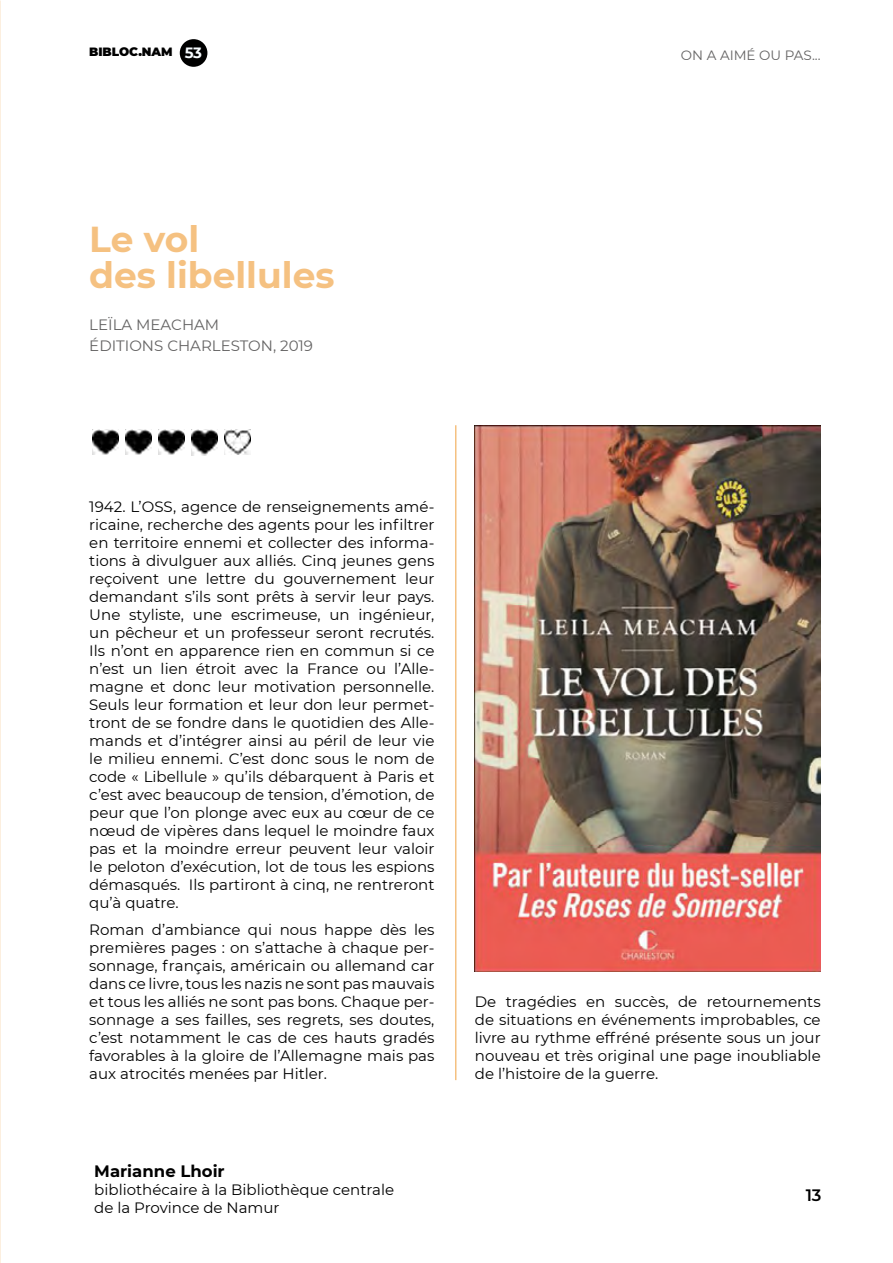
<style>
.page{position:relative;width:893px;height:1263px;background:#fff}
.page>*{position:absolute;margin:0;border:0;box-sizing:border-box;transform-origin:0 0}
.t1{font:700 36px/36px "Montserrat";color:#f5c181}
.t2{font:700 16.5px "Montserrat";color:#000}
.t3{font:600 16.5px "Montserrat";color:#000}
.t4{font:15px/18px "Montserrat";color:#000;text-align:justify}
.t5{font:15px/21px "Montserrat";color:#646363}
.t6{font:13.5px "Montserrat";color:#646363}
.t7{font:900 12px "Montserrat";color:#000}
.s1{font-weight:700;font-size:14.85px;color:#f7fcff}
</style>
<div class="page">
<div style="left:180px;top:39px;width:27px;height:28px;background:#000;border-radius:50%"></div>
<img style="left:224px;top:430px;width:26px;height:25px">
<img style="left:126px;top:430px;width:26px;height:25px">
<img style="left:93px;top:430px;width:26px;height:25px">
<img style="left:159px;top:430px;width:25px;height:25px">
<img style="left:475px;top:425px;width:346px;height:547px">
<img style="left:191px;top:429px;width:26px;height:26px">
<hr style="left:455px;top:425px;width:1px;height:655px;background:#f5c181">
<p class="t7" style="left:89px;top:42px;width:114px">BIBLOC.NAM <span class="s1">53</span></p>
<p class="t6" style="left:681px;top:46px;width:141px">On a aim é ou pas...</p>
<h1 class="t1" style="left:89px;top:219px;width:247px">Le vol<br>des libellules</h1>
<p class="t5" style="left:89px;top:313px;width:131px">LEÏLA MEACHAM<br>ÉDI</p>
<p class="t5" style="left:116px;top:334px;width:74px">TIONS CHAR</p>
<p class="t5" style="left:212px;top:334px;width:103px">LESTON, 2019</p>
<p class="t4" style="left:89px;top:497px;width:64px">1942. L’OSS</p>
<p class="t4" style="left:89px;top:497px;width:347px;text-indent:84px">, agence de renseignements amé&shy;ricaine, recherche des agents pour les infiltrer en territoire ennemi et collecter des informa&shy;tions à divulguer aux alliés. Cinq jeunes gens reçoivent une lettre du gouvernement leur demandant s’ils sont prêts à servir leur pays.<br>U ne styliste, une escrimeuse, un ingénieur, un pêcheur et un professeur seront recrutés.<br>I ls n’ont en apparence rien en commun si ce n’est un lien étroit avec la France ou l’Alle&shy;magne et donc leur motivation personnelle.<br>Seuls leur formation et leur don leur permet&shy;tront de se fondre dans le quotidien des Alle&shy;mands et d’intégrer ainsi au péril de leur vie le milieu ennemi. C’est donc sous le nom de code « Libellule » qu’ils débarquent à Paris et c’est avec beaucoup de tension, d’émotion, de peur que l’on plonge avec eux au cœur de ce nœud de vipères dans lequel le moindre faux pas et la moindre erreur peuvent leur valoir le peloton d’exécution, lot de tous les espions démasqués. I ls partiront à cinq, ne rentreront qu’à quatre.</p>
<p class="t4" style="left:89px;top:920px;width:347px">Roman d’ambiance qui nous happe dès les premières pages : on s’attache à chaque per&shy;sonnage, français, américain ou allemand car dans ce livre, tous les nazis ne sont pas mauvais et tous les alliés ne sont pas bons. Chaque per&shy;sonnage a ses failles, ses regrets, ses doutes, c’est notamment le cas de ces hauts gradés favorables à la gloire de l’Allemagne mais pas aux atrocités menées par H itler.</p>
<p class="t2" style="left:94px;top:1159px;width:132px">Marianne Lhoir</p>
<p class="t4" style="left:94px;top:1180px;width:301px">bibliothécaire à la Bibliothèque centrale de la Province de Namur</p>
<p class="t4" style="left:475px;top:992px;width:347px">De tragédies en succès, de retournements de situations en événements improbables, ce livre au rythme effréné présente sous un jour nouveau et très original une page inoubliable de l’histoire de la guerre.</p>
<p class="t3" style="left:806px;top:1183px;width:17px">13</p>
</div>
